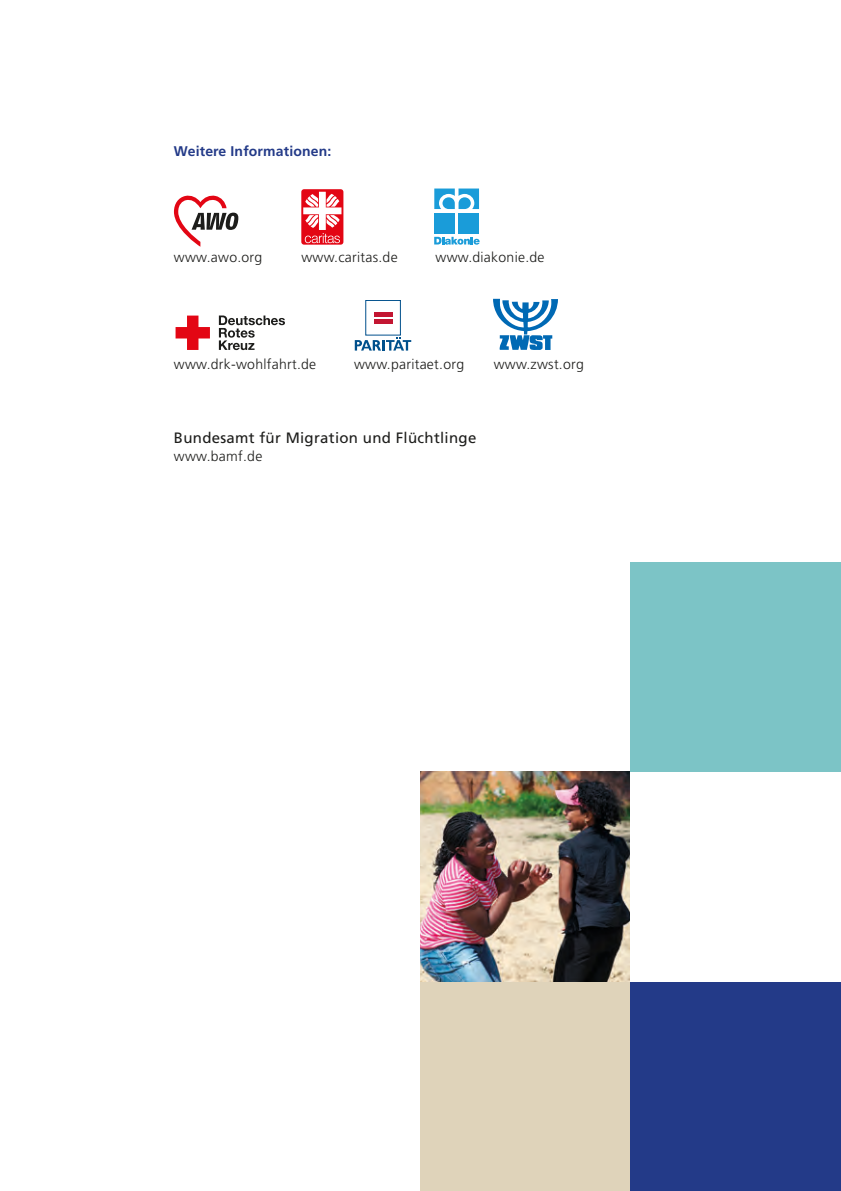
<style>
.page{position:relative;width:841px;height:1191px;background:#fff}
.page>*{position:absolute;margin:0;border:0;box-sizing:border-box;transform-origin:0 0}
.t1{font:15px "Frutiger";letter-spacing:.02em;color:#1d1d1b}
.t2{font:300 14px "Frutiger";letter-spacing:.02em;color:#1d1d1b}
.t3{font:700 14px "Frutiger";letter-spacing:.01em;color:#233a88}
</style>
<div class="page">
<div style="left:420px;top:981px;width:210px;height:209px;background:#dfd3ba"></div>
<div style="left:630px;top:981px;width:210px;height:209px;background:#233a88"></div>
<div style="left:630px;top:561px;width:210px;height:210px;background:#7cc4c6"></div>
<img style="left:420px;top:771px;width:210px;height:210px">
<svg style="left:174px;top:195px;width:64px;height:52px"></svg>
<div style="left:301px;top:189px;width:42px;height:55px;background:#e30614;border-radius:3px"></div>
<svg style="left:303px;top:192px;width:38px;height:51px"></svg>
<svg style="left:434px;top:237px;width:45px;height:7px"></svg>
<svg style="left:434px;top:188px;width:45px;height:21px"></svg>
<div style="left:434px;top:213px;width:21px;height:20px;background:#1a9cd9"></div>
<div style="left:458px;top:213px;width:21px;height:20px;background:#1a9cd9"></div>
<svg style="left:175px;top:315px;width:35px;height:35px"></svg>
<svg style="left:219px;top:315px;width:66px;height:35px"></svg>
<div style="left:374px;top:311px;width:18px;height:5px;background:#c31632"></div>
<div style="left:374px;top:319px;width:18px;height:5px;background:#c31632"></div>
<div style="left:365px;top:300px;width:36px;height:35px;border:1px solid #00508c"></div>
<svg style="left:355px;top:337px;width:56px;height:13px"></svg>
<svg style="left:493px;top:299px;width:65px;height:51px"></svg>
<p class="t3" style="left:174px;top:143px;width:159px">Weitere Informationen:</p>
<p class="t2" style="left:174px;top:249px;width:90px">www.awo.org</p>
<p class="t2" style="left:301px;top:249px;width:98px">www.caritas.de</p>
<p class="t2" style="left:435px;top:249px;width:110px">www.diakonie.de</p>
<p class="t2" style="left:174px;top:356px;width:144px">www.drk-wohlfahrt.de</p>
<p class="t2" style="left:354px;top:356px;width:111px">www.paritaet.org</p>
<p class="t2" style="left:493px;top:356px;width:92px">www.zwst.org</p>
<p class="t1" style="left:174px;top:428px;width:304px">Bundesamt für Migration und Flüchtlinge</p>
<p class="t2" style="left:174px;top:448px;width:90px">www.bamf.de</p>
</div>
